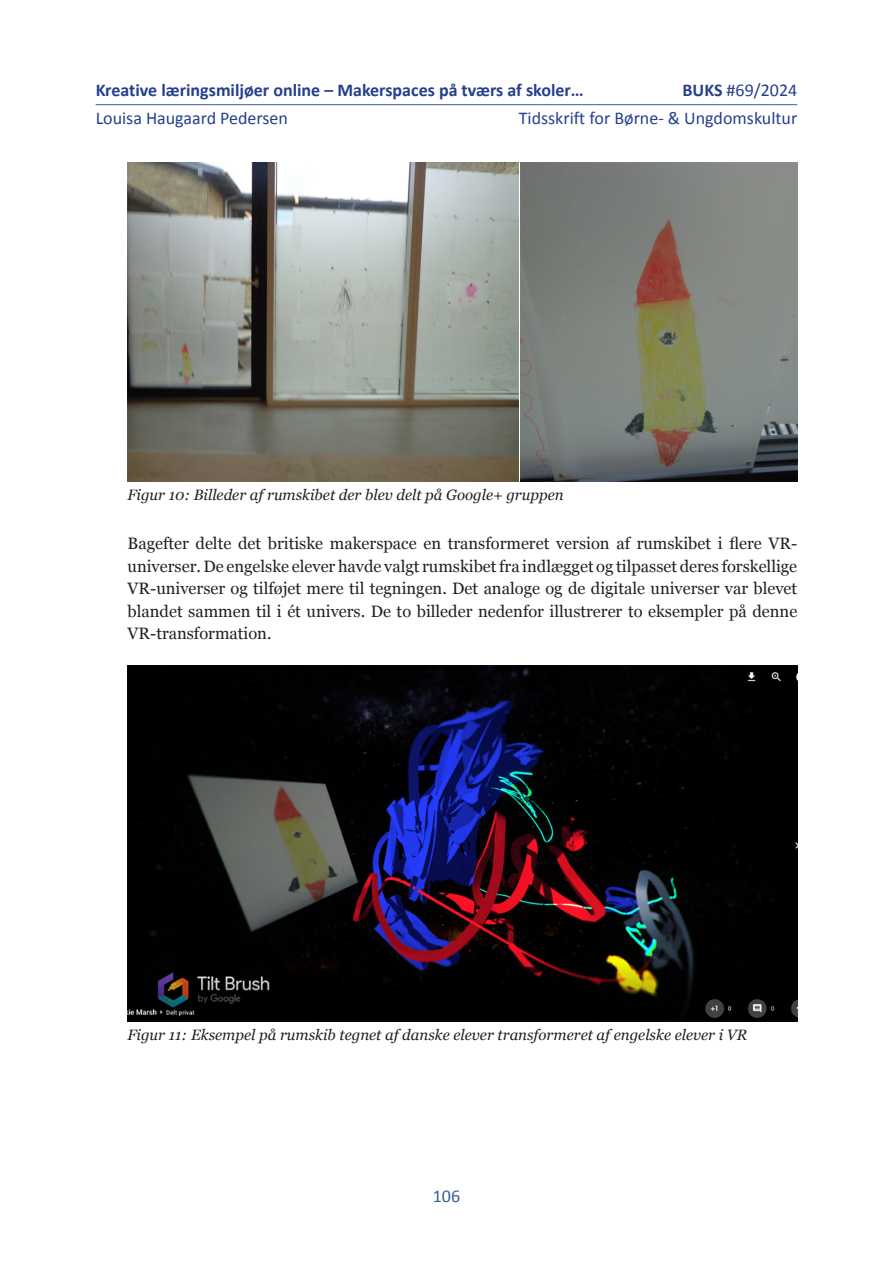
<style>
.page{position:relative;width:893px;height:1276px;background:#fff}
.page>*{position:absolute;margin:0;border:0;box-sizing:border-box;transform-origin:0 0}
.t1{font:18px "Calibri";color:#253f8e}
.t2{font:700 18px "Calibri";color:#253f8e}
.t3{font:18px "Calibri";color:#365f91}
.Manchet{font:16.5px/22.5px "Georgia";color:#231f20;text-align:justify}
.Billedtekst_og_billed_i_tekst{font:italic 15px "Georgia";color:#231f20}
.s1{font-weight:700}
</style>
<div class="page">
<hr style="left:96px;top:104px;width:701px;height:1px;background:#365f91">
<img style="left:128px;top:162px;width:391px;height:320px">
<img style="left:521px;top:163px;width:276px;height:319px">
<img style="left:128px;top:665px;width:669px;height:357px">
<p class="t1" style="left:682px;top:79px;width:116px"><span class="s1">BUKS</span> #69/2024</p>
<p class="t2" style="left:96px;top:78px;width:490px">Kreative læringsmiljøer online – Makerspaces på tværs af skoler…</p>
<p class="t1" style="left:96px;top:107px;width:194px">Louisa Haugaard Pedersen</p>
<p class="t1" style="left:519px;top:107px;width:280px">Tidsskrift for Børne- &amp; Ungdomskultur</p>
<p class="Billedtekst_og_billed_i_tekst" style="left:128px;top:483px;width:438px">Figur 10: Billeder af rumskibet der blev delt på Google+ gruppen</p>
<p class="Manchet" style="left:128px;top:531px;width:671px">Bagefter delte det britiske makerspace en transformeret version af rumskibet i flere VR&shy;universer. De engelske elever havde valgt rumskibet fra indlægget og tilpasset deres forskellige VR-universer og tilføjet mere til tegningen. Det analoge og de digitale universer var blevet blandet sammen til i ét univers. De to billeder nedenfor illustrerer to eksempler på denne VR-transformation.</p>
<p class="Billedtekst_og_billed_i_tekst" style="left:128px;top:1023px;width:621px">Figur 11: Eksempel på rumskib tegnet af danske elever transformeret af engelske elever i VR</p>
<p class="t3" style="left:433px;top:1185px;width:29px">106</p>
</div>
